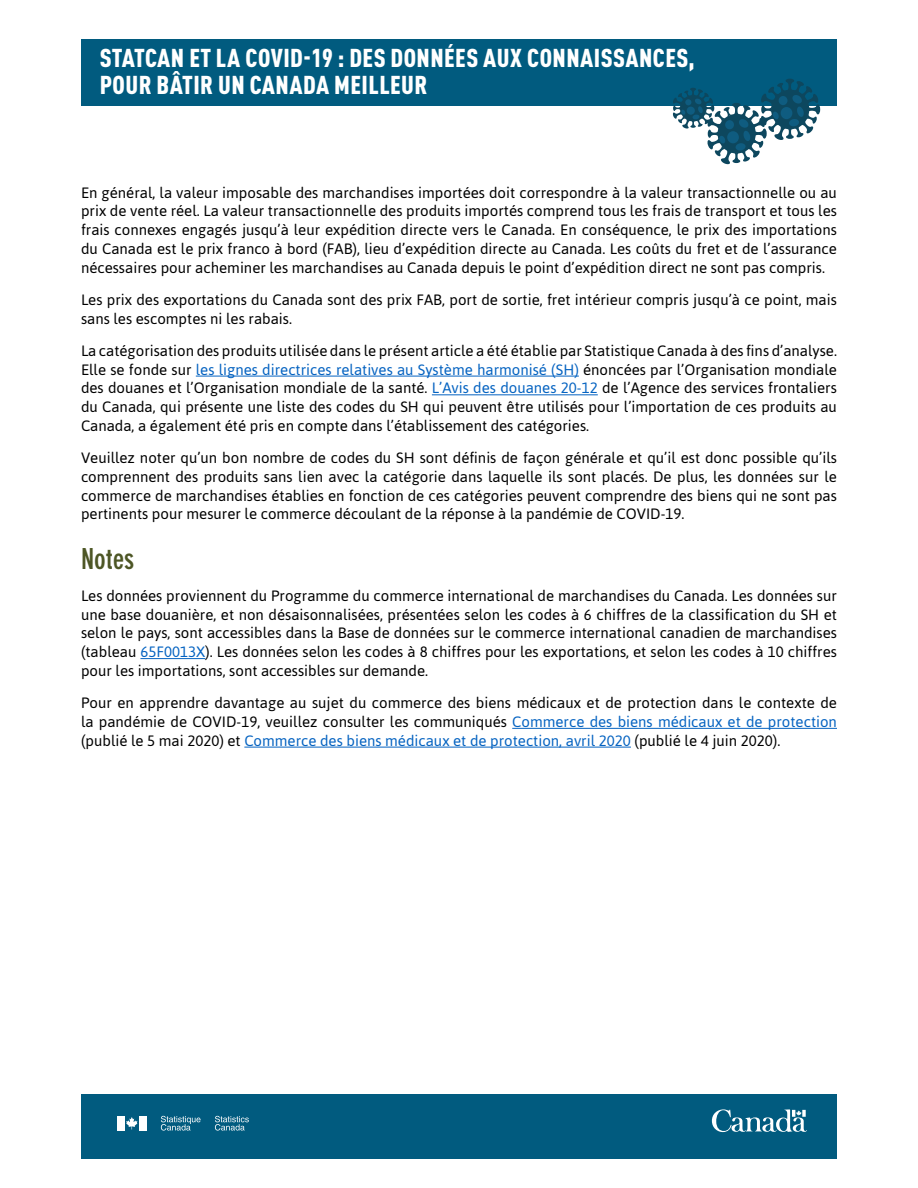
<style>
.page{position:relative;width:918px;height:1188px;background:#fff}
.page>*{position:absolute;margin:0;border:0;box-sizing:border-box;transform-origin:0 0}
.t1{font:700 condensed 28.5px "DIN Neuzeit Grotesk Std";color:#4d5625}
.t2{font:900 condensed 25.5px "DIN Pro";letter-spacing:.02em;color:#fff}
.t3{font:15px/18.8px "Asap";color:#000;text-align:justify}
.s1{color:#0563c1}
</style>
<div class="page">
<div style="left:82px;top:40px;width:755px;height:66px;background:#015b7f"></div>
<svg style="left:673px;top:79px;width:146px;height:86px"></svg>
<div style="left:81px;top:1094px;width:756px;height:65px;background:#015b7f"></div>
<svg style="left:712px;top:1109px;width:95px;height:23px"></svg>
<hr style="left:196px;top:376px;width:383px;height:1px;background:#0563c1">
<hr style="left:432px;top:394px;width:166px;height:1px;background:#0563c1">
<hr style="left:140px;top:658px;width:65px;height:1px;background:#0563c1">
<hr style="left:512px;top:728px;width:325px;height:1px;background:#0563c1">
<hr style="left:244px;top:747px;width:387px;height:1px;background:#0563c1">
<svg style="left:126px;top:1117px;width:11px;height:12px"></svg>
<div style="left:117px;top:1116px;width:8px;height:15px;background:#fff"></div>
<div style="left:139px;top:1116px;width:8px;height:15px;background:#fff"></div>
<svg style="left:161px;top:1116px;width:40px;height:15px"></svg>
<svg style="left:215px;top:1116px;width:34px;height:15px"></svg>
<h2 class="t2" style="left:100px;top:39px;width:305px">STATCAN ET LA COVID-19 : DES DONN</h2>
<h2 class="t2" style="left:444px;top:39px;width:97px">ÉES AUX CONNAISSANC</h2>
<h2 class="t2" style="left:666px;top:39px;width:30px">ES,</h2>
<h2 class="t2" style="left:100px;top:66px;width:165px">POUR BÂTIR UN CANADA</h2>
<h2 class="t2" style="left:334px;top:66px;width:95px">MEILLEUR</h2>
<p class="t3" style="left:81px;top:182px;width:758px">En général, la valeur imposable des marchandises importées doit correspondre à la valeur transactionnelle ou au prix de vente réel. La valeur transactionnelle des produits importés comprend tous les frais de transport et tous les frais connexes engagés jusqu’à leur expédition directe vers le Canada. En conséquence, le prix des importations du Canada est le prix franco à bord (FAB), lieu d’expédition directe au Canada. Les coûts du fret et de l’assurance nécessaires pour acheminer les marchandises au Canada depuis le point d’expédition direct ne sont pas compris.</p>
<p class="t3" style="left:81px;top:290px;width:758px">Les prix des exportations du Canada sont des prix FAB, port de sortie, fret intérieur compris jusqu’à ce point, mais sans les escomptes ni les rabais.</p>
<p class="t3" style="left:81px;top:341px;width:758px">La catégorisation des produits utilisée dans le présent article a été établie par Statistique Canada à des fins d’analyse.<br>Elle se fonde sur <span class="s1">les lignes directrices relatives au Système harmonisé (SH)</span> énoncées par l’Organisation mondiale des douanes et l’Organisation mondiale de la santé. <span class="s1">L’Avis des douanes 20-12</span> de l’Agence des services frontaliers du Canada, qui présente une liste des codes du SH qui peuvent être utilisés pour l’importation de ces produits au Canada, a également été pris en compte dans l’établissement des catégories.</p>
<p class="t3" style="left:81px;top:448px;width:758px">Veuillez noter qu’un bon nombre de codes du SH sont définis de façon générale et qu’il est donc possible qu’ils comprennent des produits sans lien avec la catégorie dans laquelle ils sont placés. De plus, les données sur le commerce de marchandises établies en fonction de ces catégories peuvent comprendre des biens qui ne sont pas pertinents pour mesurer le commerce découlant de la réponse à la pandémie de COVID-19.</p>
<h1 class="t1" style="left:81px;top:542px;width:55px">Notes</h1>
<p class="t3" style="left:81px;top:586px;width:758px">Les données proviennent du Programme du commerce international de marchandises du Canada. Les données sur une base douanière, et non désaisonnalisées, présentées selon les codes à 6 chiffres de la classification du SH et selon le pays, sont accessibles dans la Base de données sur le commerce international canadien de marchandises (tableau <span class="s1">65F0013X</span>). Les données selon les codes à 8 chiffres pour les exportations, et selon les codes à 10 chiffres pour les importations, sont accessibles sur demande.</p>
<p class="t3" style="left:81px;top:693px;width:758px">Pour en apprendre davantage au sujet du commerce des biens médicaux et de protection dans le contexte de la pandémie de COVID-19, veuillez consulter les communiqués <span class="s1">Commerce des biens médicaux et de protection </span>(publié le 5 mai 2020) et <span class="s1">Commerce des biens médicaux et de protection, avril 2020</span> (publié le 4 juin 2020).</p>
</div>
